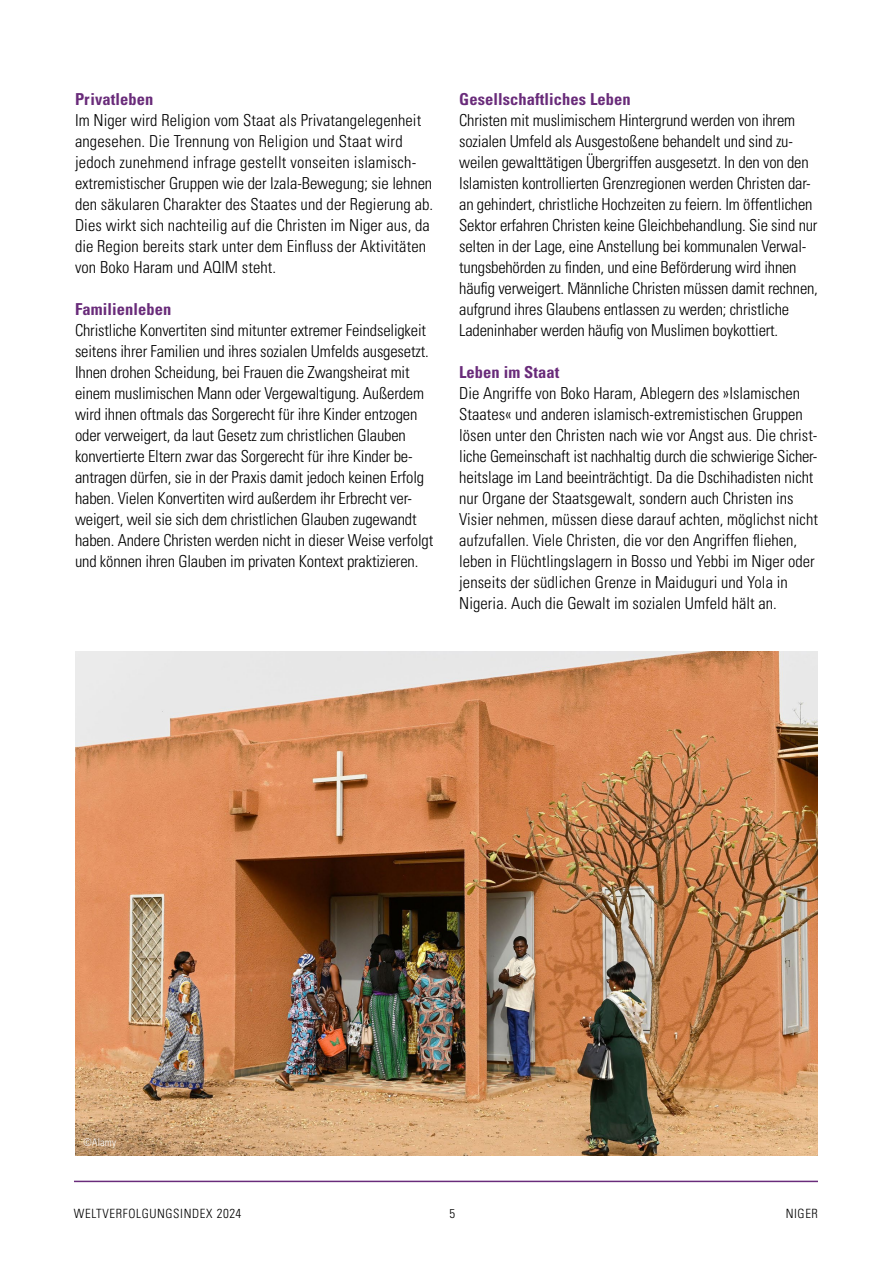
<style>
.page{position:relative;width:893px;height:1263px;background:#fff}
.page>*{position:absolute;margin:0;border:0;box-sizing:border-box;transform-origin:0 0}
.t1{font:300 condensed 16.5px/21px "Univers LT Std";letter-spacing:-.01em;color:#000}
.t2{font:700 condensed 16.5px "Univers LT Std";letter-spacing:.005em;color:#692b7a}
.t3{font:300 condensed 12.75px "Univers LT Std";letter-spacing:.05em;color:#000}
.t4{font:300 condensed 10.5px "Univers LT Std";letter-spacing:.005em;color:#fff}
.s1{font-size:13.05px}
</style>
<div class="page">
<hr style="left:74px;top:1181px;width:744px;height:1px;background:#692b7a">
<img style="left:75px;top:651px;width:743px;height:504px">
<p class="t2" style="left:75px;top:89px;width:80px">Privatleben</p>
<p class="t1" style="left:75px;top:110px;width:360px">Im Niger wird Religion vom Staat als Privatangelegenheit angesehen. Die Trennung von Religion und Staat wird jedoch zunehmend infrage gestellt vonseiten islamisch&shy;extremistischer Gruppen wie der Izala-Bewegung; sie lehnen den säkularen Charakter des Staates und der Regierung ab.<br>Dies wirkt sich nachteilig auf die Christen im Niger aus, da die Region bereits stark unter dem Einfluss der Aktivitäten von Boko Haram und AQIM steht.</p>
<p class="t2" style="left:75px;top:299px;width:98px">Familienleben</p>
<p class="t1" style="left:75px;top:320px;width:360px">Christliche Konvertiten sind mitunter extremer Feindseligkeit seitens ihrer Familien und ihres sozialen Umfelds ausgesetzt.<br>Ihnen drohen Scheidung, bei Frauen die Zwangsheirat mit einem muslimischen Mann oder Vergewaltigung. Außerdem wird ihnen oftmals das Sorgerecht für ihre Kinder entzogen oder verweigert, da laut Gesetz zum christlichen Glauben konvertierte Eltern zwar das Sorgerecht für ihre Kinder be&shy;antragen dürfen, sie in der Praxis damit jedoch keinen Erfolg haben. Vielen Konvertiten wird außerdem ihr Erbrecht ver&shy;weigert, weil sie sich dem christlichen Glauben zugewandt haben. Andere Christen werden nicht in dieser Weise verfolgt und können ihren Glauben im privaten Kontext praktizieren.</p>
<p class="t2" style="left:459px;top:89px;width:173px">Gesellschaftliches Leben</p>
<p class="t1" style="left:459px;top:110px;width:360px">Christen mit muslimischem Hintergrund werden von ihrem sozialen Umfeld als Ausgestoßene behandelt und sind zu&shy;weilen gewalttätigen Übergriffen ausgesetzt. In den von den Islamisten kontrollierten Grenzregionen werden Christen dar&shy;an gehindert, christliche Hochzeiten zu feiern. Im öffentlichen Sektor erfahren Christen keine Gleichbehandlung. Sie sind nur selten in der Lage, eine Anstellung bei kommunalen Verwal&shy;tungsbehörden zu finden, und eine Beförderung wird ihnen häufig verweigert. Männliche Christen müssen damit rechnen, aufgrund ihres Glaubens entlassen zu werden; christliche Ladeninhaber werden häufig von Muslimen boykottiert.</p>
<p class="t2" style="left:459px;top:362px;width:102px">Leben im Staat</p>
<p class="t1" style="left:459px;top:383px;width:360px">Die Angriffe von Boko Haram, Ablegern des »Islamischen Staates« und anderen islamisch-extremistischen Gruppen lösen unter den Christen nach wie vor Angst aus. Die christ&shy;liche Gemeinschaft ist nachhaltig durch die schwierige Sicher&shy;heitslage im Land beeinträchtigt. Da die Dschihadisten nicht nur Organe der Staatsgewalt, sondern auch Christen ins Visier nehmen, müssen diese darauf achten, möglichst nicht aufzufallen. Viele Christen, die vor den Angriffen fliehen, leben in Flüchtlingslagern in Bosso und Yebbi im Niger oder jenseits der südlichen Grenze in Maiduguri und Yola in Nigeria. Auch die Gewalt im sozialen Umfeld hält an.</p>
<p class="t4" style="left:84px;top:1136px;width:34px">©Alamy</p>
<p class="t3" style="left:74px;top:1206px;width:169px">WELTVERFOLGUNGSINDEX <span class="s1">2024</span></p>
<p class="t3" style="left:449px;top:1206px;width:7px">5</p>
<p class="t3" style="left:786px;top:1206px;width:34px">NIGER</p>
</div>
